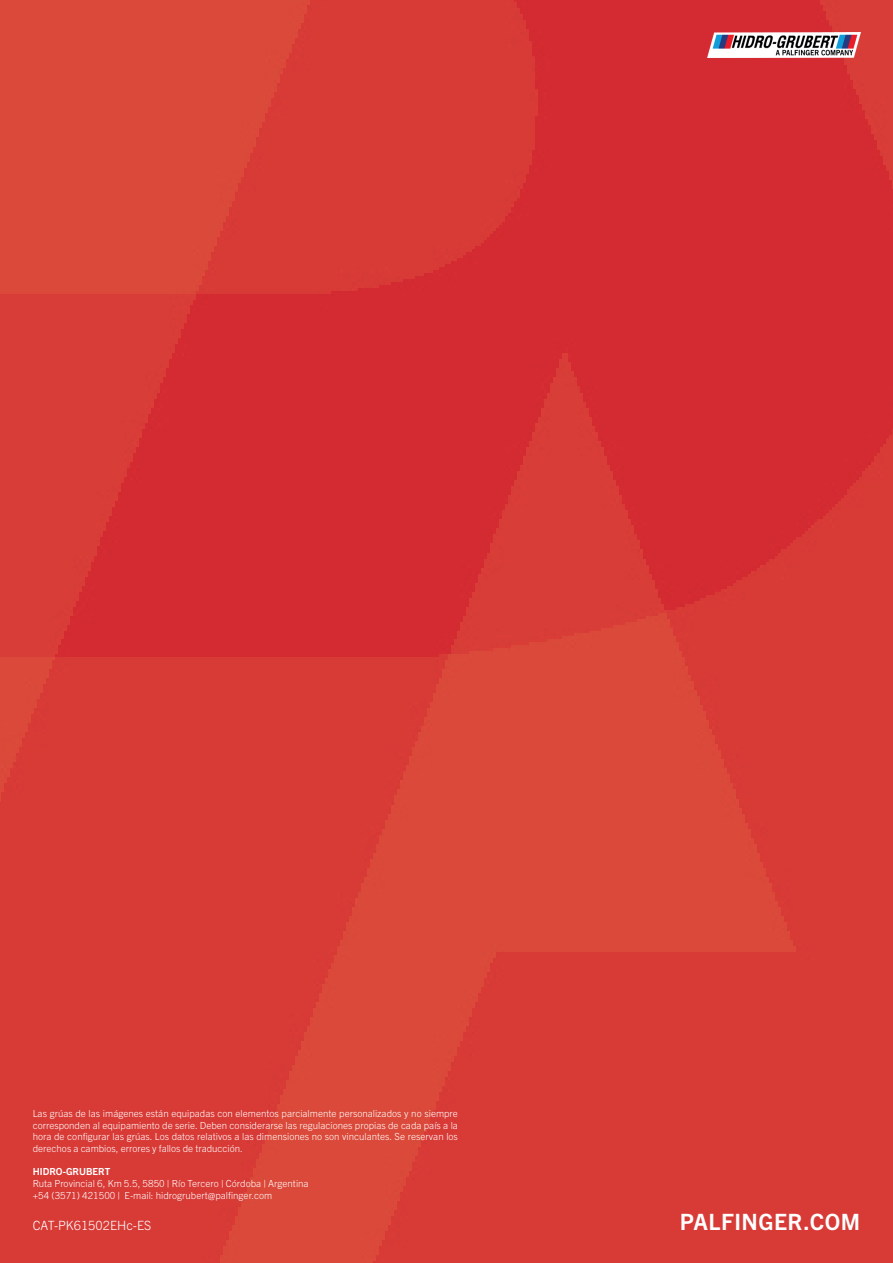
<style>
.page{position:relative;width:893px;height:1263px;background:#fff}
.page>*{position:absolute;margin:0;border:0;box-sizing:border-box;transform-origin:0 0}
.t1{font:700 22.5px "Trade Gothic Next LT Pro";letter-spacing:.02em;color:#fff}
.t2{font:300 12.75px "Trade Gothic Next LT Pro";color:#fff}
.t3{font:300 9.75px/11.7px "Trade Gothic Next LT Pro";color:#fff;text-align:justify}
.t4{font:700 9.75px "Trade Gothic Next LT Pro";color:#fff}
</style>
<div class="page">
<img style="left:0;top:0;width:893px;height:1263px">
<img style="left:707px;top:33px;width:153px;height:24px">
<p class="t3" style="left:33px;top:1107px;width:427px">Las grúas de las imágenes están equipadas con elementos parcialmente personalizados y no siempre corresponden al equipamiento de serie. Deben considerarse las regulaciones propias de cada país a la hora de configurar las grúas. Los datos relativos a las dimensiones no son vinculantes. Se reservan los derechos a cambios, errores y fallos de traducción.</p>
<p class="t4" style="left:33px;top:1165px;width:79px">HIDRO-GRUBERT</p>
<p class="t3" style="left:33px;top:1177px;width:277px">Ruta Provincial 6, Km 5.5, 5850 | Río Tercero | Córdoba | Argentina +54 (3571) 421500 | E-mail: hidrogrubert@palfinger.com</p>
<h2 class="t2" style="left:33px;top:1217px;width:120px">CAT-PK61502EHc-ES</h2>
<h1 class="t1" style="left:680px;top:1206px;width:182px">PALFINGER.COM</h1>
</div>
